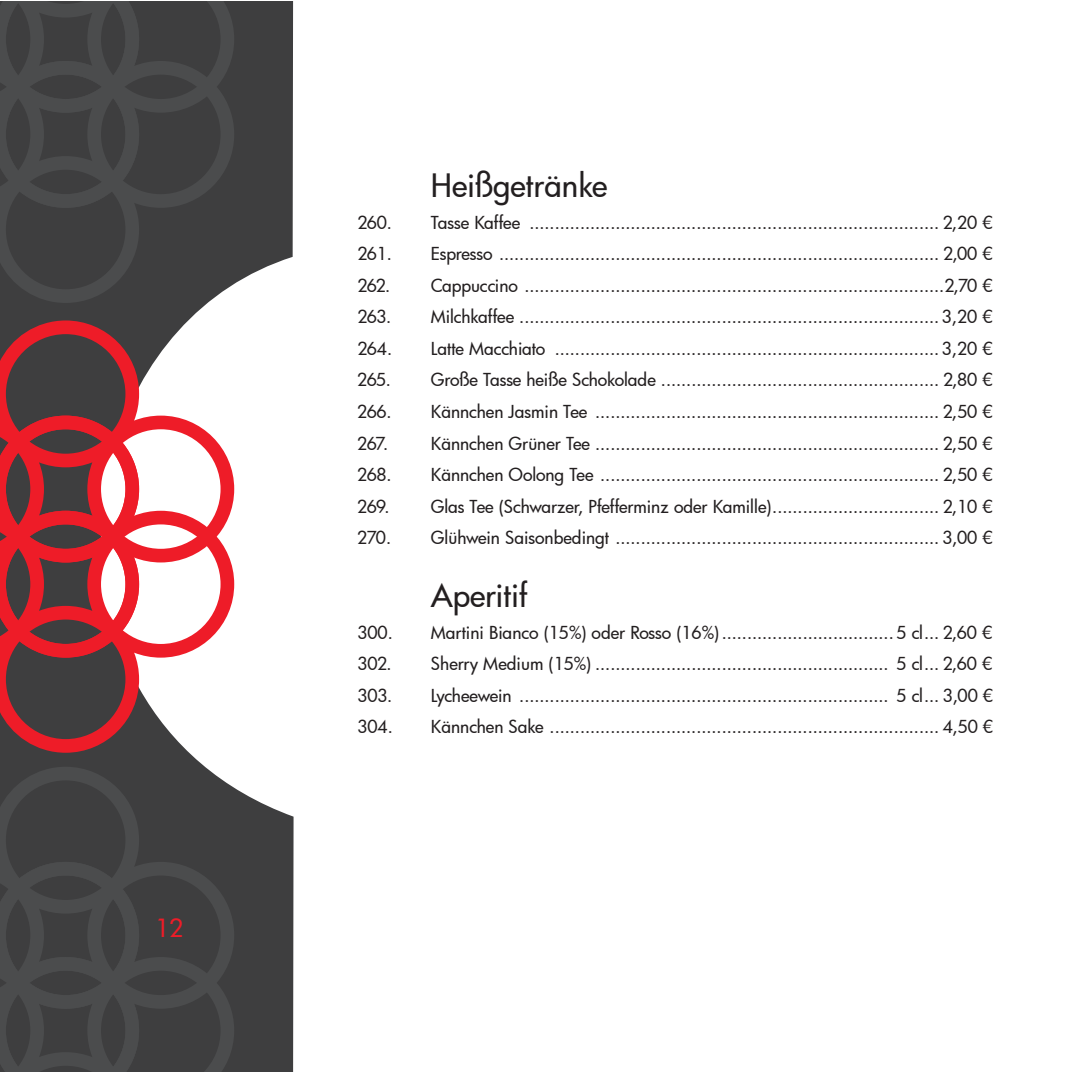
<style>
.page{position:relative;width:1072px;height:1072px;background:#fff}
.page>*{position:absolute;margin:0;border:0;box-sizing:border-box;transform-origin:0 0}
.t1{font:500 31.5px "Futura";color:#231f20}
.t2{font:500 24.5px "Futura";color:#ee1c28}
.t3{font:500 17.5px "Futura";letter-spacing:-.005em;color:#231f20}
</style>
<div class="page">
<svg style="left:0;top:1px;width:293px;height:1070px;fill:#3e3e3f"></svg>
<svg style="left:0;top:320px;width:234px;height:95px;fill:#3e3e3f"></svg>
<svg style="left:0;top:415px;width:234px;height:337px"></svg>
<svg style="left:0;top:766px;width:234px;height:95px;fill:#3e3e3f"></svg>
<svg style="left:0;top:861px;width:234px;height:210px;fill:#3e3e3f"></svg>
<svg style="left:0;top:208px;width:234px;height:95px;fill:#3e3e3f"></svg>
<svg style="left:0;top:1px;width:234px;height:207px;fill:#3e3e3f"></svg>
<h2 class="t2" style="left:155px;top:911px;width:30px">12</h2>
<h1 class="t1" style="left:431px;top:164px;width:178px">Heißgetränke</h1>
<p class="t3" style="left:357px;top:211px;width:36px">260.</p>
<p class="t3" style="left:431px;top:211px;width:563px">Tasse Kaffee ................................................................................. 2,20 €</p>
<p class="t3" style="left:357px;top:242px;width:36px">261.</p>
<p class="t3" style="left:431px;top:242px;width:563px">Espresso ....................................................................................... 2,00 €</p>
<p class="t3" style="left:357px;top:274px;width:34px">262.</p>
<p class="t3" style="left:431px;top:274px;width:563px">Cappuccino ...................................................................................2,70 €</p>
<p class="t3" style="left:357px;top:305px;width:35px">263.</p>
<p class="t3" style="left:431px;top:305px;width:563px">Milchkaffee ................................................................................... 3,20 €</p>
<p class="t3" style="left:357px;top:337px;width:36px">264.</p>
<p class="t3" style="left:431px;top:337px;width:563px">Latte Macchiato ............................................................................ 3,20 €</p>
<p class="t3" style="left:357px;top:368px;width:35px">265.</p>
<p class="t3" style="left:431px;top:368px;width:563px">Große Tasse heiße Schokolade ....................................................... 2,80 €</p>
<p class="t3" style="left:357px;top:400px;width:36px">266.</p>
<p class="t3" style="left:431px;top:400px;width:563px">Kännchen Jasmin Tee .................................................................... 2,50 €</p>
<p class="t3" style="left:357px;top:431px;width:32px">267.</p>
<p class="t3" style="left:431px;top:431px;width:563px">Kännchen Grüner Tee .................................................................... 2,50 €</p>
<p class="t3" style="left:357px;top:463px;width:36px">268.</p>
<p class="t3" style="left:431px;top:463px;width:563px">Kännchen Oolong Tee ................................................................... 2,50 €</p>
<p class="t3" style="left:357px;top:494px;width:34px">269.</p>
<p class="t3" style="left:431px;top:494px;width:563px">Glas Tee (Schwarzer, Pfefferminz oder Kamille)................................. 2,10 €</p>
<p class="t3" style="left:357px;top:526px;width:35px">270.</p>
<p class="t3" style="left:431px;top:526px;width:563px">Glühwein Saisonbedingt ................................................................ 3,00 €</p>
<h1 class="t1" style="left:431px;top:574px;width:98px">Aperitif</h1>
<p class="t3" style="left:357px;top:620px;width:37px">300.</p>
<p class="t3" style="left:431px;top:620px;width:563px">Martini Bianco (15%) oder Rosso (16%).................................. 5 cl... 2,60 €</p>
<p class="t3" style="left:357px;top:652px;width:36px">302.</p>
<p class="t3" style="left:431px;top:652px;width:563px">Sherry Medium (15%) .......................................................... 5 cl... 2,60 €</p>
<p class="t3" style="left:357px;top:683px;width:36px">303.</p>
<p class="t3" style="left:431px;top:683px;width:563px">Lycheewein ......................................................................... 5 cl... 3,00 €</p>
<p class="t3" style="left:357px;top:715px;width:37px">304.</p>
<p class="t3" style="left:431px;top:715px;width:563px">Kännchen Sake ............................................................................. 4,50 €</p>
</div>
